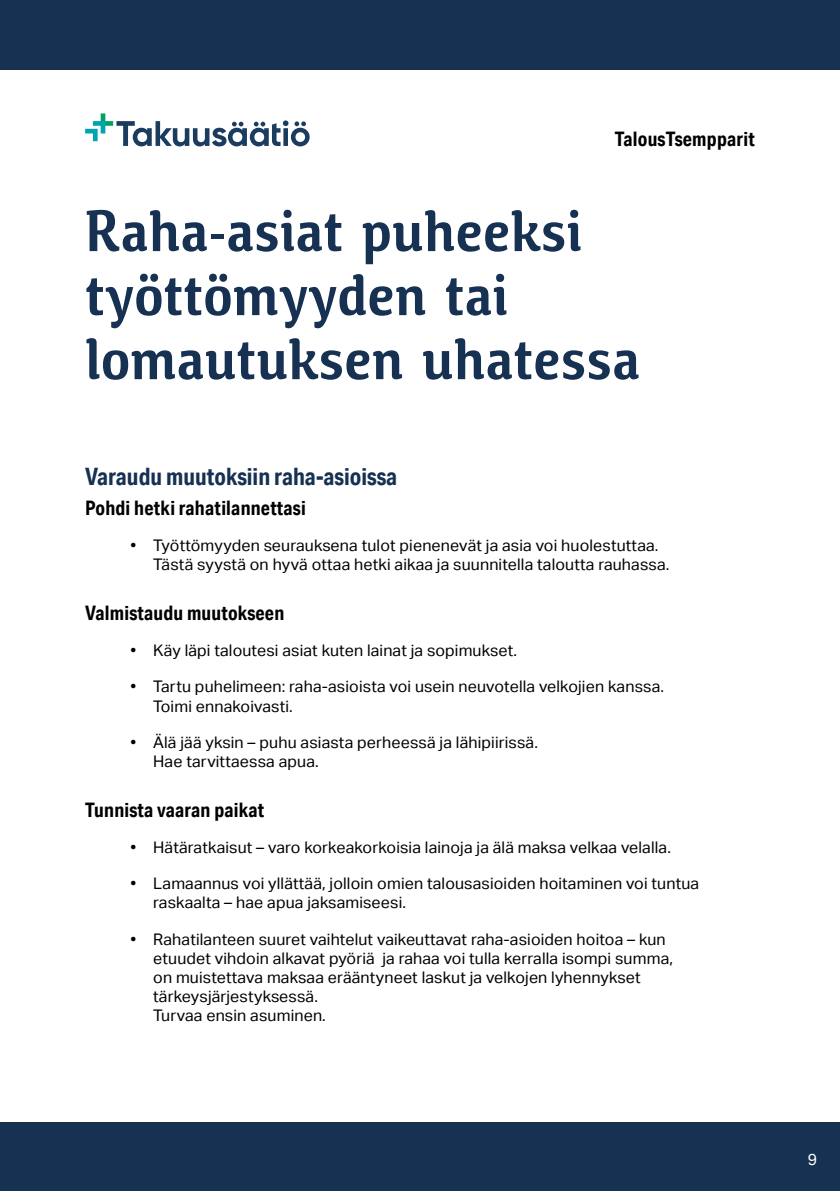
<style>
.page{position:relative;width:840px;height:1191px;background:#fff}
.page>*{position:absolute;margin:0;border:0;box-sizing:border-box;transform-origin:0 0}
.t1{font:600 60px/64px "Calendula";color:#163151}
.t2{font:700 24px "Aktiv Grotesk Cd";color:#163151}
.t3{font:700 20px "Aktiv Grotesk Cd";letter-spacing:.01em;color:#000}
.t4{font:16px/19.2px "Aktiv Grotesk";letter-spacing:.01em;color:#000}
.t5{font:16px "Aktiv Grotesk";color:#fff}
</style>
<div class="page">
<svg style="left:85px;top:113px;width:224px;height:34px"></svg>
<div style="left:0;top:0;width:839px;height:69px;background:#163151"></div>
<div style="left:0;top:1123px;width:839px;height:68px;background:#163151"></div>
<p class="t3" style="left:614px;top:126px;width:142px">TalousTsempparit</p>
<h1 class="t1" style="left:85px;top:200px;width:556px">Raha-asiat puheeksi työttömyyden tai lomautuksen uhatessa</h1>
<h2 class="t2" style="left:85px;top:462px;width:313px">Varaudu muutoksiin raha-asioissa</h2>
<p class="t3" style="left:85px;top:495px;width:222px">Pohdi hetki rahatilannettasi</p>
<p class="t4" style="left:153px;top:536px;width:517px;text-indent:-23px">• Työttömyyden seurauksena tulot pienenevät ja asia voi huolestuttaa.<br>Tästä syystä on hyvä ottaa hetki aikaa ja suunnitella taloutta rauhassa.</p>
<p class="t3" style="left:85px;top:600px;width:200px">Valmistaudu muutokseen</p>
<p class="t4" style="left:130px;top:641px;width:388px">• Käy läpi taloutesi asiat kuten lainat ja sopimukset.</p>
<p class="t4" style="left:153px;top:677px;width:512px;text-indent:-23px">• Tartu puhelimeen: raha-asioista voi usein neuvotella velkojien kanssa.<br>Toimi ennakoivasti.</p>
<p class="t4" style="left:153px;top:732px;width:386px;text-indent:-23px">• Älä jää yksin – puhu asiasta perheessä ja lähipiirissä.<br>Hae tarvittaessa apua.</p>
<p class="t3" style="left:85px;top:797px;width:181px">Tunnista vaaran paikat</p>
<p class="t4" style="left:130px;top:838px;width:541px">• Hätäratkaisut – varo korkeakorkoisia lainoja ja älä maksa velkaa velalla.</p>
<p class="t4" style="left:153px;top:874px;width:547px;text-indent:-23px">• Lamaannus voi yllättää, jolloin omien talousasioiden hoitaminen voi tuntua raskaalta – hae apua jaksamiseesi.</p>
<p class="t4" style="left:153px;top:929px;width:521px;text-indent:-23px">• Rahatilanteen suuret vaihtelut vaikeuttavat raha-asioiden hoitoa – kun etuudet vihdoin alkavat pyöriä ja rahaa voi tulla kerralla isompi summa, on muistettava maksaa erääntyneet laskut ja velkojen lyhennykset tärkeysjärjestyksessä.<br>Turvaa ensin asuminen.</p>
<p class="t5" style="left:807px;top:1150px;width:11px">9</p>
</div>
